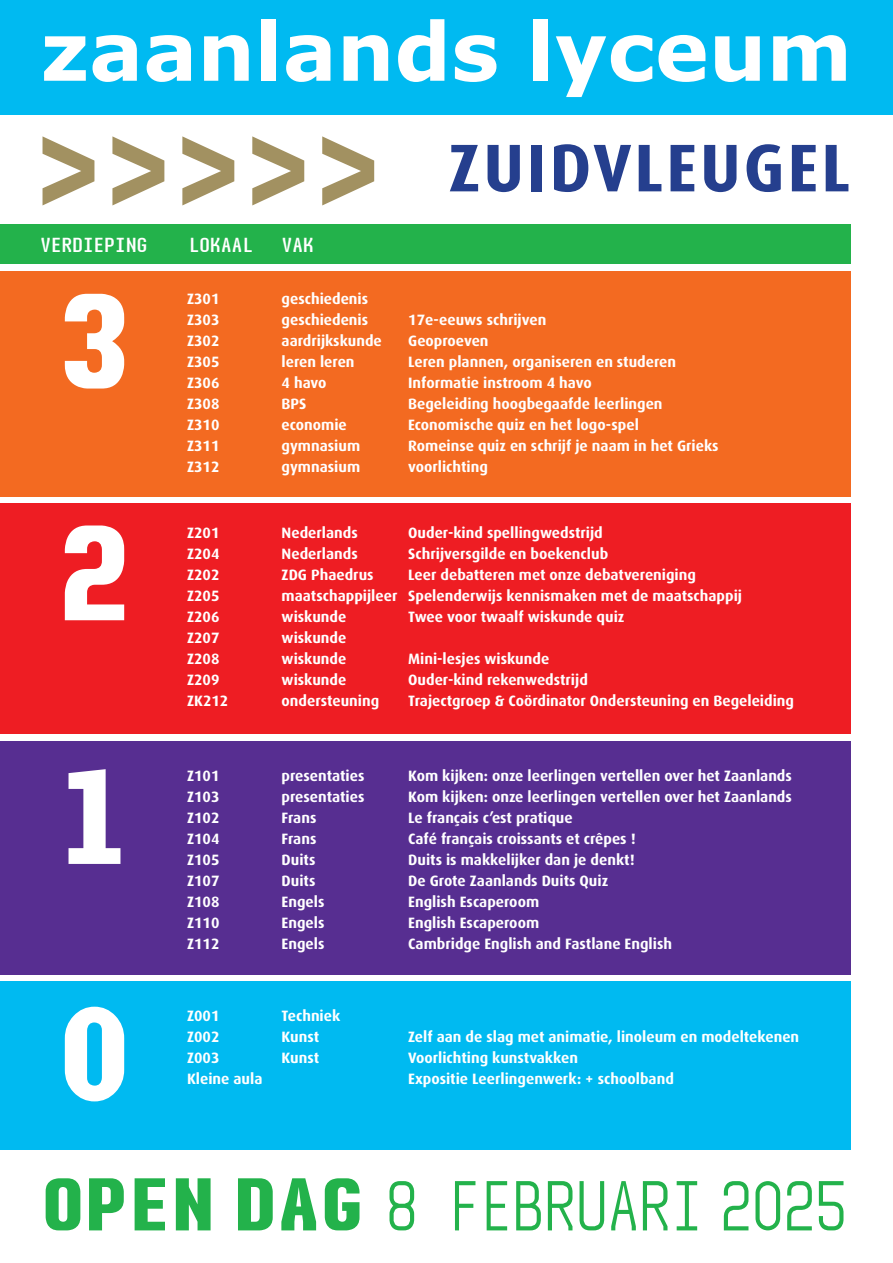
<style>
.page{position:relative;width:893px;height:1263px;background:#fff}
.page>*{position:absolute;margin:0;border:0;box-sizing:border-box;transform-origin:0 0}
.Kop{font:700 150px "Audimat Mono";color:#fff;scale:.94 1}
.t1{font:700 81px "Verdana";color:#fff}
.t2{font:300 78px "Audimat Mono";letter-spacing:-.12em;color:#23b24b}
.t3{font:700 67.5px "Dax";letter-spacing:.04em;color:#253f8e}
.Keuzepakket_Dax_bold{font:22.5px "Audimat Mono";letter-spacing:-.05em;color:#fff}
.Brood_10_14{font:700 15px "Dax";color:#fff}
.s1{font-weight:700;font-size:82.5px}
</style>
<div class="page">
<div style="left:0;top:503px;width:850px;height:231px;background:#ee1d23"></div>
<div style="left:0;top:741px;width:850px;height:233px;background:#572e91"></div>
<div style="left:0;top:981px;width:850px;height:169px;background:#00baf1"></div>
<div style="left:0;top:271px;width:850px;height:225px;background:#f36a21"></div>
<div style="left:0;top:0;width:893px;height:115px;background:#00baf1"></div>
<div style="left:0;top:225px;width:850px;height:39px;background:#23b24b"></div>
<svg style="left:43px;top:136px;width:51px;height:69px"></svg>
<svg style="left:112px;top:136px;width:52px;height:69px"></svg>
<svg style="left:182px;top:136px;width:52px;height:69px"></svg>
<svg style="left:322px;top:136px;width:52px;height:69px"></svg>
<svg style="left:252px;top:136px;width:52px;height:69px"></svg>
<p class="t1" style="left:41px;top:-1px;width:813px">zaanlands lyceum</p>
<p class="Keuzepakket_Dax_bold" style="left:40px;top:233px;width:110px">VERDIEPING</p>
<p class="Keuzepakket_Dax_bold" style="left:188px;top:233px;width:128px">LOKAAL VAK</p>
<p class="t3" style="left:449px;top:130px;width:403px">ZUIDVLEUGEL</p>
<p class="Kop" style="left:57px;top:262px;width:80px">3</p>
<p class="Brood_10_14" style="left:187px;top:291px;width:34px">Z301</p>
<p class="Brood_10_14" style="left:282px;top:291px;width:88px">geschiedenis</p>
<p class="Brood_10_14" style="left:187px;top:312px;width:34px">Z303</p>
<p class="Brood_10_14" style="left:282px;top:312px;width:88px">geschiedenis</p>
<p class="Brood_10_14" style="left:408px;top:312px;width:140px">17e-eeuws schrijven</p>
<p class="Brood_10_14" style="left:187px;top:333px;width:34px">Z302</p>
<p class="Brood_10_14" style="left:282px;top:333px;width:102px">aardrijkskunde</p>
<p class="Brood_10_14" style="left:408px;top:333px;width:82px">Geoproeven</p>
<p class="Brood_10_14" style="left:187px;top:354px;width:34px">Z305</p>
<p class="Brood_10_14" style="left:282px;top:354px;width:74px">leren leren</p>
<p class="Brood_10_14" style="left:408px;top:354px;width:269px">Leren plannen, organiseren en studeren</p>
<p class="Brood_10_14" style="left:187px;top:375px;width:34px">Z306</p>
<p class="Brood_10_14" style="left:282px;top:375px;width:46px">4 havo</p>
<p class="Brood_10_14" style="left:408px;top:375px;width:185px">Informatie instroom 4 havo</p>
<p class="Brood_10_14" style="left:187px;top:396px;width:34px">Z308</p>
<p class="Brood_10_14" style="left:282px;top:396px;width:26px">BPS</p>
<p class="Brood_10_14" style="left:408px;top:396px;width:256px">Begeleiding hoogbegaafde leerlingen</p>
<p class="Brood_10_14" style="left:187px;top:417px;width:34px">Z310</p>
<p class="Brood_10_14" style="left:282px;top:417px;width:67px">economie</p>
<p class="Brood_10_14" style="left:408px;top:417px;width:232px">Economische quiz en het logo-spel</p>
<p class="Brood_10_14" style="left:187px;top:438px;width:34px">Z311</p>
<p class="Brood_10_14" style="left:282px;top:438px;width:80px">gymnasium</p>
<p class="Brood_10_14" style="left:408px;top:438px;width:312px">Romeinse quiz en schrijf je naam in het Grieks</p>
<p class="Brood_10_14" style="left:187px;top:459px;width:34px">Z312</p>
<p class="Brood_10_14" style="left:282px;top:459px;width:80px">gymnasium</p>
<p class="Brood_10_14" style="left:408px;top:459px;width:81px">voorlichting</p>
<p class="Kop" style="left:57px;top:494px;width:80px">2</p>
<p class="Brood_10_14" style="left:187px;top:525px;width:34px">Z201</p>
<p class="Brood_10_14" style="left:282px;top:525px;width:78px">Nederlands</p>
<p class="Brood_10_14" style="left:408px;top:525px;width:196px">Ouder-kind spellingwedstrijd</p>
<p class="Brood_10_14" style="left:187px;top:546px;width:34px">Z204</p>
<p class="Brood_10_14" style="left:282px;top:546px;width:78px">Nederlands</p>
<p class="Brood_10_14" style="left:408px;top:546px;width:201px">Schrijversgilde en boekenclub</p>
<p class="Brood_10_14" style="left:187px;top:567px;width:34px">Z202</p>
<p class="Brood_10_14" style="left:282px;top:567px;width:93px">ZDG Phaedrus</p>
<p class="Brood_10_14" style="left:408px;top:567px;width:289px">Leer debatteren met onze debatvereniging</p>
<p class="Brood_10_14" style="left:187px;top:588px;width:34px">Z205</p>
<p class="Brood_10_14" style="left:282px;top:588px;width:462px">maatschappijleer Spelenderwijs kennismaken met de maatschappij</p>
<p class="Brood_10_14" style="left:187px;top:609px;width:34px">Z206</p>
<p class="Brood_10_14" style="left:282px;top:609px;width:66px">wiskunde</p>
<p class="Brood_10_14" style="left:408px;top:609px;width:218px">Twee voor twaalf wiskunde quiz</p>
<p class="Brood_10_14" style="left:187px;top:630px;width:34px">Z207</p>
<p class="Brood_10_14" style="left:282px;top:630px;width:66px">wiskunde</p>
<p class="Brood_10_14" style="left:187px;top:651px;width:34px">Z208</p>
<p class="Brood_10_14" style="left:282px;top:651px;width:66px">wiskunde</p>
<p class="Brood_10_14" style="left:408px;top:651px;width:143px">Mini-lesjes wiskunde</p>
<p class="Brood_10_14" style="left:187px;top:672px;width:34px">Z209</p>
<p class="Brood_10_14" style="left:282px;top:672px;width:66px">wiskunde</p>
<p class="Brood_10_14" style="left:408px;top:672px;width:181px">Ouder-kind rekenwedstrijd</p>
<p class="Brood_10_14" style="left:187px;top:693px;width:43px">ZK212</p>
<p class="Brood_10_14" style="left:282px;top:693px;width:99px">ondersteuning</p>
<p class="Brood_10_14" style="left:408px;top:693px;width:387px">Trajectgroep &amp; Coördinator Ondersteuning en Begeleiding</p>
<p class="Kop" style="left:57px;top:738px;width:80px">1</p>
<p class="Brood_10_14" style="left:187px;top:768px;width:34px">Z101</p>
<p class="Brood_10_14" style="left:282px;top:768px;width:84px">presentaties</p>
<p class="Brood_10_14" style="left:408px;top:768px;width:385px">Kom kijken: onze leerlingen vertellen over het Zaanlands</p>
<p class="Brood_10_14" style="left:187px;top:789px;width:34px">Z103</p>
<p class="Brood_10_14" style="left:282px;top:789px;width:84px">presentaties</p>
<p class="Brood_10_14" style="left:408px;top:789px;width:385px">Kom kijken: onze leerlingen vertellen over het Zaanlands</p>
<p class="Brood_10_14" style="left:187px;top:810px;width:34px">Z102</p>
<p class="Brood_10_14" style="left:282px;top:810px;width:36px">Frans</p>
<p class="Brood_10_14" style="left:408px;top:810px;width:166px">Le français c’est pratique</p>
<p class="Brood_10_14" style="left:187px;top:831px;width:34px">Z104</p>
<p class="Brood_10_14" style="left:282px;top:831px;width:36px">Frans</p>
<p class="Brood_10_14" style="left:408px;top:831px;width:229px">Café français croissants et crêpes !</p>
<p class="Brood_10_14" style="left:187px;top:852px;width:34px">Z105</p>
<p class="Brood_10_14" style="left:282px;top:852px;width:35px">Duits</p>
<p class="Brood_10_14" style="left:408px;top:852px;width:228px">Duits is makkelijker dan je denkt!</p>
<p class="Brood_10_14" style="left:187px;top:873px;width:34px">Z107</p>
<p class="Brood_10_14" style="left:282px;top:873px;width:35px">Duits</p>
<p class="Brood_10_14" style="left:408px;top:873px;width:202px">De Grote Zaanlands Duits Quiz</p>
<p class="Brood_10_14" style="left:187px;top:894px;width:34px">Z108</p>
<p class="Brood_10_14" style="left:282px;top:894px;width:44px">Engels</p>
<p class="Brood_10_14" style="left:408px;top:894px;width:132px">English Escaperoom</p>
<p class="Brood_10_14" style="left:187px;top:915px;width:34px">Z110</p>
<p class="Brood_10_14" style="left:282px;top:915px;width:44px">Engels</p>
<p class="Brood_10_14" style="left:408px;top:915px;width:132px">English Escaperoom</p>
<p class="Brood_10_14" style="left:187px;top:936px;width:34px">Z112</p>
<p class="Brood_10_14" style="left:282px;top:936px;width:44px">Engels</p>
<p class="Brood_10_14" style="left:408px;top:936px;width:265px">Cambridge English and Fastlane English</p>
<p class="Kop" style="left:57px;top:975px;width:80px">0</p>
<p class="Brood_10_14" style="left:187px;top:1008px;width:34px">Z001</p>
<p class="Brood_10_14" style="left:282px;top:1008px;width:60px">Techniek</p>
<p class="Brood_10_14" style="left:187px;top:1029px;width:34px">Z002</p>
<p class="Brood_10_14" style="left:282px;top:1029px;width:39px">Kunst</p>
<p class="Brood_10_14" style="left:408px;top:1029px;width:393px">Zelf aan de slag met animatie, linoleum en modeltekenen</p>
<p class="Brood_10_14" style="left:187px;top:1050px;width:34px">Z003</p>
<p class="Brood_10_14" style="left:282px;top:1050px;width:39px">Kunst</p>
<p class="Brood_10_14" style="left:408px;top:1050px;width:171px">Voorlichting kunstvakken</p>
<p class="Brood_10_14" style="left:187px;top:1071px;width:77px">Kleine aula</p>
<p class="Brood_10_14" style="left:408px;top:1071px;width:267px">Expositie Leerlingenwerk: + schoolband</p>
<p class="t2" style="left:41px;top:1165px;width:812px"><span class="s1">OPEN DAG</span> 8 FEBRUARI 2025</p>
</div>
